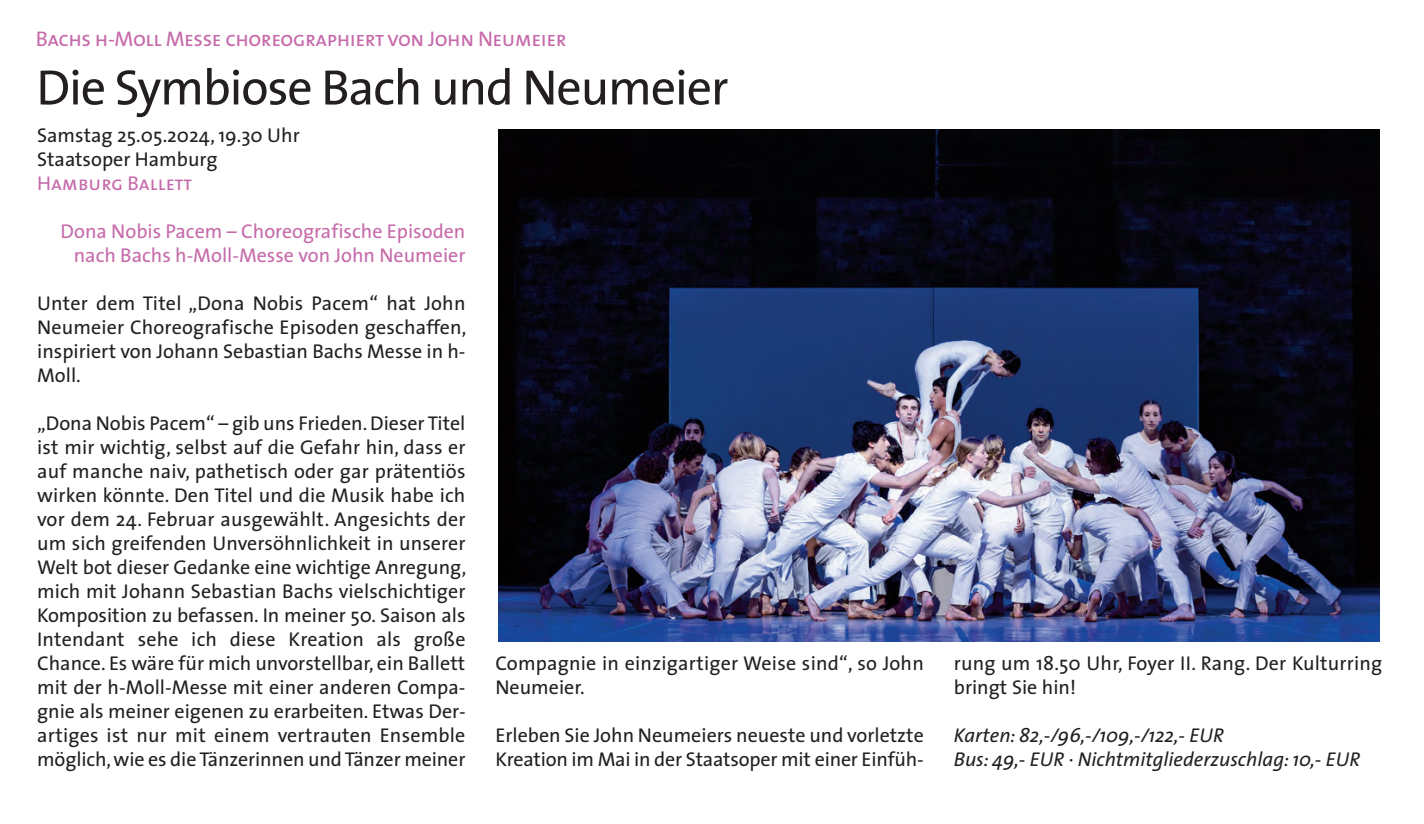
<style>
.page{position:relative;width:1424px;height:824px;background:#fff}
.page>*{position:absolute;margin:0;border:0;box-sizing:border-box;transform-origin:0 0}
.t1{font:50px "The Sans";letter-spacing:-.025em;color:#231f20}
.t2{font:21.25px "The Sans Caps";letter-spacing:-.02em;color:#c66aaa}
.t3{font:20px/24px "The Sans";color:#231f20}
.t4{font:20px/24px "The Sans";color:#c66aaa;text-align:right}
.t5{font:italic 20px/24px "The Sans";color:#231f20}
.t6{font:20px "The Sans Caps";color:#c66aaa}
</style>
<div class="page">
<img style="left:498px;top:129px;width:881px;height:512px">
<p class="t2" style="left:36px;top:31px;width:532px">Bachs h-Moll Messe choreographiert von John Neumeier</p>
<h1 class="t1" style="left:36px;top:68px;width:693px">Die Symbiose Bach und Neumeier</h1>
<p class="t3" style="left:37px;top:125px;width:264px">Samstag 25.05.2024, 19.30 Uhr<br>Staatsoper Hamburg</p>
<p class="t6" style="left:37px;top:176px;width:156px">Hamburg Ballett</p>
<p class="t4" style="left:61px;top:221px;width:406px">Dona Nobis Pacem – Choreografische Episoden nach Bachs h-Moll-Messe von John Neumeier</p>
<p class="t3" style="left:37px;top:293px;width:431px;text-align:justify">Unter dem Titel „Dona Nobis Pacem“ hat John Neumeier Choreografische Episoden geschaffen, inspiriert von Johann Sebastian Bachs Messe in h-Moll.</p>
<p class="t3" style="left:37px;top:413px;width:431px;text-align:justify">„Dona Nobis Pacem“ – gib uns Frieden. Dieser Titel ist mir wichtig, selbst auf die Gefahr hin, dass er auf manche naiv, pathetisch oder gar prätentiös wirken könnte. Den Titel und die Musik habe ich vor dem 24. Februar ausgewählt. Angesichts der um sich greifenden Unversöhnlichkeit in unserer Welt bot dieser Gedanke eine wichtige Anregung, mich mit Johann Sebastian Bachs vielschichtiger Komposition zu befassen. In meiner 50. Saison als Intendant sehe ich diese Kreation als große Chance. Es wäre für mich unvorstellbar, ein Ballett mit der h-Moll-Messe mit einer anderen Compa&shy;gnie als meiner eigenen zu erarbeiten. Etwas Der&shy;artiges ist nur mit einem vertrauten Ensemble möglich, wie es die Tänzerinnen und Tänzer meiner</p>
<p class="t3" style="left:495px;top:653px;width:430px">Compagnie in einzigartiger Weise sind“, so John<br>Neumeier.</p>
<p class="t3" style="left:495px;top:725px;width:430px">Erleben Sie John Neumeiers neueste und vorletzte<br>Kreation im Mai in der Staatsoper mit einer Einfüh-</p>
<p class="t3" style="left:953px;top:653px;width:430px">rung um 18.50 Uhr, Foyer II. Rang. Der Kulturring bringt Sie hin!</p>
<p class="t5" style="left:953px;top:725px;width:408px">Karten: 82,-/96,-/109,-/122,- EUR<br>Bus: 49,- EUR · Nichtmitgliederzuschlag: 10,- EUR</p>
</div>
